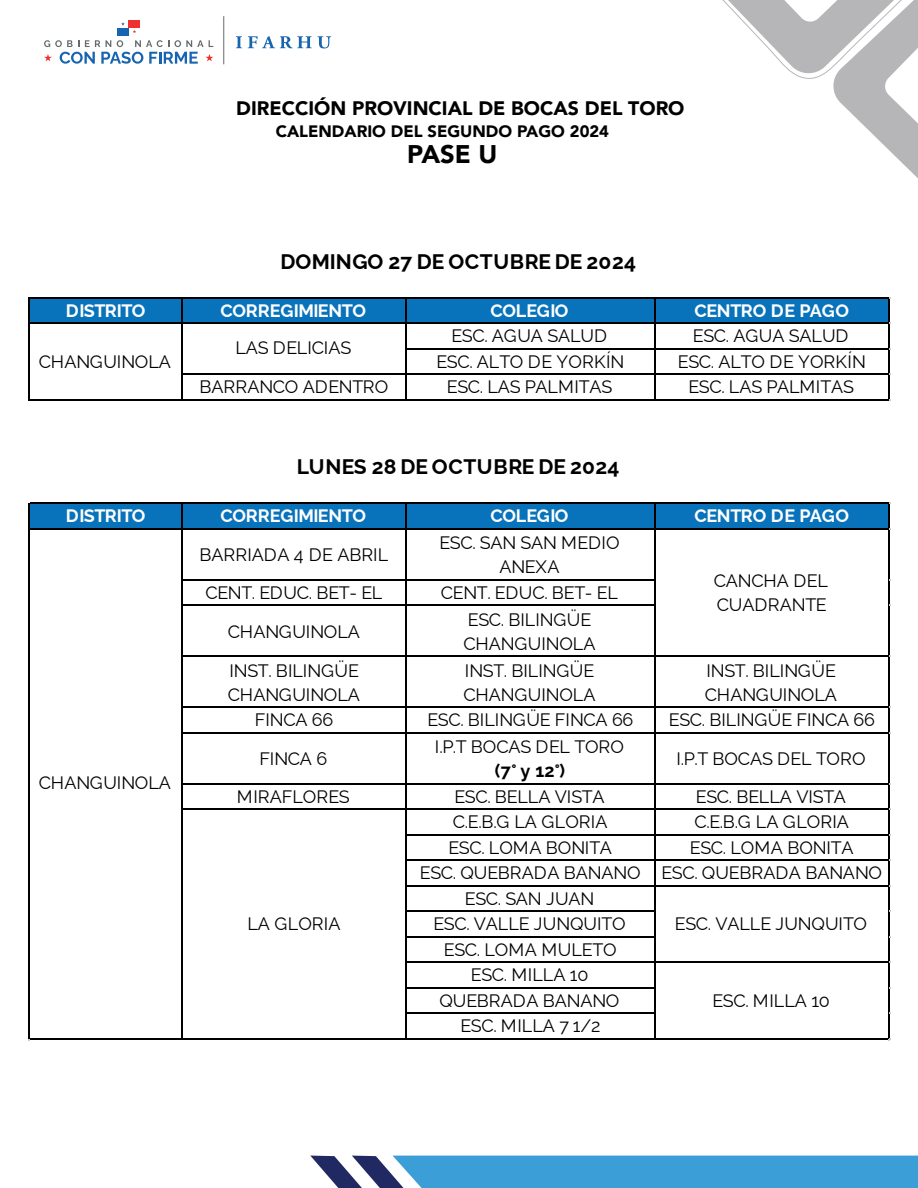
<style>
.page{position:relative;width:918px;height:1188px;background:#fff}
.page>*{position:absolute;margin:0;border:0;box-sizing:border-box;transform-origin:0 0}
.t1{font:900 25.5px "Avenir";color:#000001}
.t2{font:700 21px "Raleway";letter-spacing:.005em;color:#000001}
.t3{font:900 19.5px "Avenir";color:#000001}
.t4{font:18px/24px "Raleway";letter-spacing:-.005em;color:#000001}
.t5{font:700 18px "Raleway";letter-spacing:-.015em;color:#fff}
.t6{font:700 18px "Raleway";letter-spacing:-.035em;color:#fff}
.t7{font:700 18px "Raleway";color:#000001}
.t8{font:900 16.5px "Avenir";color:#000001}
</style>
<div class="page">
<div style="left:129px;top:20px;width:11px;height:8px;background:#ee302e"></div>
<div style="left:117px;top:28px;width:12px;height:7px;background:#1764b1"></div>
<svg style="left:44px;top:40px;width:169px;height:24px"></svg>
<svg style="left:236px;top:36px;width:6px;height:12px"></svg>
<svg style="left:248px;top:36px;width:83px;height:12px"></svg>
<hr style="left:224px;top:16px;width:1px;height:48px;background:#646a6d">
<svg style="left:722px;top:0;width:196px;height:178px"></svg>
<svg style="left:310px;top:1156px;width:608px;height:32px;background:#499dd1"></svg>
<div style="left:28px;top:297px;width:861px;height:27px;background:#0873bb"></div>
<div style="left:28px;top:503px;width:861px;height:27px;background:#0873bb"></div>
<hr style="left:30px;top:297px;width:859px;height:2px;background:#000001">
<hr style="left:30px;top:323px;width:859px;height:1px;background:#000001">
<hr style="left:406px;top:348px;width:483px;height:2px;background:#000001">
<hr style="left:183px;top:374px;width:706px;height:1px;background:#000001">
<hr style="left:28px;top:297px;width:2px;height:104px;background:#000001">
<hr style="left:181px;top:299px;width:2px;height:102px;background:#000001">
<hr style="left:405px;top:299px;width:1px;height:102px;background:#000001">
<hr style="left:654px;top:299px;width:1px;height:102px;background:#000001">
<hr style="left:30px;top:399px;width:859px;height:2px;background:#000001">
<hr style="left:888px;top:299px;width:1px;height:102px;background:#000001">
<hr style="left:30px;top:503px;width:859px;height:1px;background:#000001">
<hr style="left:30px;top:528px;width:859px;height:2px;background:#000001">
<hr style="left:183px;top:579px;width:472px;height:2px;background:#000001">
<hr style="left:183px;top:605px;width:472px;height:1px;background:#000001">
<hr style="left:183px;top:656px;width:706px;height:1px;background:#000001">
<hr style="left:183px;top:707px;width:706px;height:1px;background:#000001">
<hr style="left:183px;top:732px;width:706px;height:2px;background:#000001">
<hr style="left:183px;top:783px;width:706px;height:2px;background:#000001">
<hr style="left:183px;top:809px;width:706px;height:1px;background:#000001">
<hr style="left:406px;top:834px;width:483px;height:2px;background:#000001">
<hr style="left:406px;top:860px;width:483px;height:1px;background:#000001">
<hr style="left:406px;top:885px;width:483px;height:2px;background:#000001">
<hr style="left:406px;top:911px;width:249px;height:1px;background:#000001">
<hr style="left:406px;top:936px;width:249px;height:2px;background:#000001">
<hr style="left:406px;top:962px;width:483px;height:1px;background:#000001">
<hr style="left:406px;top:987px;width:249px;height:2px;background:#000001">
<hr style="left:406px;top:1013px;width:249px;height:1px;background:#000001">
<hr style="left:28px;top:503px;width:2px;height:537px;background:#000001">
<hr style="left:30px;top:1038px;width:859px;height:2px;background:#000001">
<hr style="left:888px;top:504px;width:1px;height:536px;background:#000001">
<hr style="left:181px;top:504px;width:2px;height:536px;background:#000001">
<hr style="left:405px;top:504px;width:1px;height:536px;background:#000001">
<hr style="left:654px;top:504px;width:1px;height:536px;background:#000001">
<p class="t3" style="left:236px;top:92px;width:450px">DIRECCIÓN PROVINCIAL DE BOCAS DEL TORO</p>
<p class="t8" style="left:276px;top:117px;width:335px">CALENDARIO DEL SEGUNDO PAGO 2024</p>
<h1 class="t1" style="left:407px;top:132px;width:92px">PASE U</h1>
<p class="t2" style="left:280px;top:245px;width:357px">DOMINGO 27 DE OCTUBRE DE 2024</p>
<p class="t6" style="left:66px;top:296px;width:81px">DISTRITO</p>
<p class="t5" style="left:220px;top:296px;width:147px">CORREGIMIENTO</p>
<p class="t5" style="left:490px;top:296px;width:80px">COLEGIO</p>
<p class="t5" style="left:694px;top:296px;width:156px">CENTRO DE PAGO</p>
<p class="t4" style="left:451px;top:322px;width:157px">ESC. AGUA SALUD</p>
<p class="t4" style="left:693px;top:322px;width:157px">ESC. AGUA SALUD</p>
<p class="t4" style="left:436px;top:347px;width:190px">ESC. ALTO DE YORKÍN</p>
<p class="t4" style="left:678px;top:347px;width:190px">ESC. ALTO DE YORKÍN</p>
<p class="t4" style="left:199px;top:373px;width:190px">BARRANCO ADENTRO</p>
<p class="t4" style="left:447px;top:373px;width:167px">ESC. LAS PALMITAS</p>
<p class="t4" style="left:688px;top:373px;width:167px">ESC. LAS PALMITAS</p>
<p class="t4" style="left:235px;top:334px;width:117px">LAS DELICIAS</p>
<p class="t4" style="left:39px;top:347px;width:134px">CHANGUINOLA</p>
<p class="t2" style="left:297px;top:450px;width:324px">LUNES 28 DE OCTUBRE DE 2024</p>
<p class="t6" style="left:66px;top:502px;width:81px">DISTRITO</p>
<p class="t5" style="left:220px;top:502px;width:147px">CORREGIMIENTO</p>
<p class="t5" style="left:490px;top:502px;width:80px">COLEGIO</p>
<p class="t5" style="left:694px;top:502px;width:156px">CENTRO DE PAGO</p>
<p class="t4" style="left:199px;top:541px;width:190px">BARRIADA 4 DE ABRIL</p>
<p class="t4" style="left:439px;top:529px;width:182px;text-align:center">ESC. SAN SAN MEDIO<br>ANEXA</p>
<p class="t4" style="left:714px;top:566px;width:115px">CANCHA DEL<br>CUADRANTE</p>
<p class="t4" style="left:205px;top:578px;width:179px">CENT. EDUC. BET- EL</p>
<p class="t4" style="left:441px;top:578px;width:179px">CENT. EDUC. BET- EL</p>
<p class="t4" style="left:228px;top:617px;width:134px">CHANGUINOLA</p>
<p class="t4" style="left:463px;top:605px;width:134px">ESC. BILINGÜE<br>CHANGUINOLA</p>
<p class="t4" style="left:39px;top:769px;width:134px">CHANGUINOLA</p>
<p class="t4" style="left:228px;top:656px;width:134px">INST. BILINGÜE<br>CHANGUINOLA</p>
<p class="t4" style="left:463px;top:656px;width:134px">INST. BILINGÜE<br>CHANGUINOLA</p>
<p class="t4" style="left:705px;top:656px;width:134px">INST. BILINGÜE<br>CHANGUINOLA</p>
<p class="t4" style="left:255px;top:706px;width:80px">FINCA 66</p>
<p class="t4" style="left:427px;top:706px;width:208px">ESC. BILINGÜE FINCA 66</p>
<p class="t4" style="left:669px;top:706px;width:208px">ESC. BILINGÜE FINCA 66</p>
<p class="t4" style="left:259px;top:745px;width:69px">FINCA 6</p>
<p class="t4" style="left:435px;top:733px;width:191px">I.P.T BOCAS DEL TORO</p>
<p class="t7" style="left:495px;top:757px;width:72px">(7° y 12°)</p>
<p class="t4" style="left:676px;top:745px;width:191px">I.P.T BOCAS DEL TORO</p>
<p class="t4" style="left:237px;top:782px;width:114px">MIRAFLORES</p>
<p class="t4" style="left:454px;top:782px;width:152px">ESC. BELLA VISTA</p>
<p class="t4" style="left:696px;top:782px;width:152px">ESC. BELLA VISTA</p>
<p class="t4" style="left:453px;top:808px;width:156px">C.E.B.G LA GLORIA</p>
<p class="t4" style="left:694px;top:808px;width:156px">C.E.B.G LA GLORIA</p>
<p class="t4" style="left:448px;top:833px;width:165px">ESC. LOMA BONITA</p>
<p class="t4" style="left:690px;top:833px;width:165px">ESC. LOMA BONITA</p>
<p class="t4" style="left:420px;top:859px;width:464px">ESC. QUEBRADA BANANO ESC. QUEBRADA BANANO</p>
<p class="t4" style="left:465px;top:884px;width:131px">ESC. SAN JUAN</p>
<p class="t4" style="left:433px;top:910px;width:194px">ESC. VALLE JUNQUITO</p>
<p class="t4" style="left:444px;top:935px;width:174px">ESC. LOMA MULETO</p>
<p class="t4" style="left:471px;top:961px;width:119px">ESC. MILLA 10</p>
<p class="t4" style="left:439px;top:986px;width:182px">QUEBRADA BANANO</p>
<p class="t4" style="left:460px;top:1012px;width:141px">ESC. MILLA 7 1/2</p>
<p class="t4" style="left:247px;top:910px;width:95px">LA GLORIA</p>
<p class="t4" style="left:675px;top:910px;width:194px">ESC. VALLE JUNQUITO</p>
<p class="t4" style="left:712px;top:986px;width:119px">ESC. MILLA 10</p>
</div>
